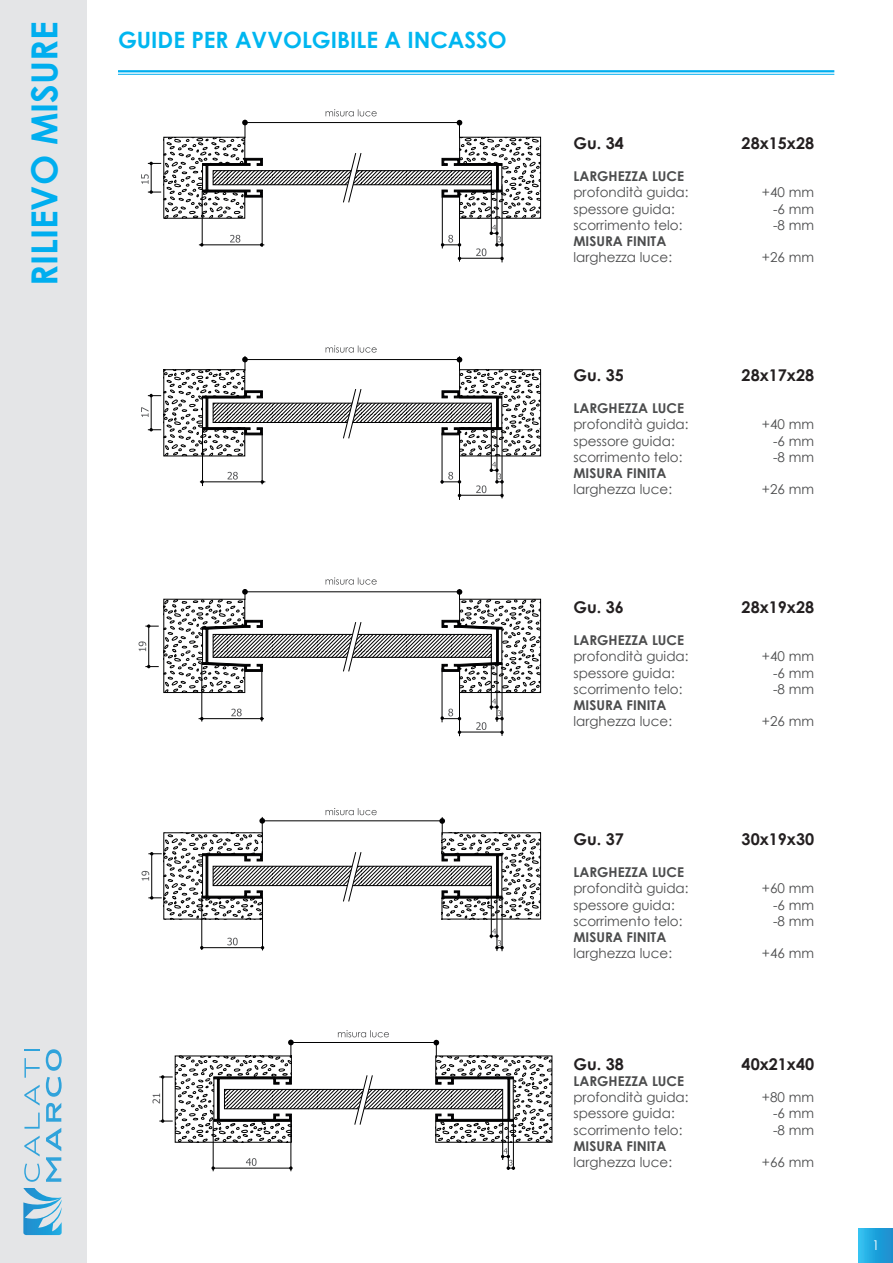
<style>
.page{position:relative;width:893px;height:1263px;background:#fff}
.page>*{position:absolute;margin:0;border:0;box-sizing:border-box;transform-origin:0 0}
.t1{font:700 36px "Century Gothic";color:#00aeef}
.t2{font:700 22.5px "Century Gothic";color:#00b6f0}
.t3{font:700 16.2px "Century Gothic";color:#231f20}
.t4{font:13.5px "Century Gothic";color:#4b4c4d}
.t5{font:700 13.5px "Century Gothic";color:#4b4c4d}
.t6{font:13.5px "Century Gothic";color:#fff}
</style>
<div class="page">
<div style="left:0;top:0;width:86px;height:1263px;background:#e4e5e7"></div>
<svg style="left:23px;top:1188px;width:39px;height:47px"></svg>
<svg style="left:46px;top:1157px;width:15px;height:25px"></svg>
<svg style="left:46px;top:1128px;width:15px;height:23px"></svg>
<svg style="left:46px;top:1103px;width:15px;height:19px"></svg>
<svg style="left:46px;top:1077px;width:16px;height:20px"></svg>
<svg style="left:46px;top:1049px;width:16px;height:22px"></svg>
<svg style="left:24px;top:1163px;width:16px;height:19px"></svg>
<svg style="left:24px;top:1136px;width:16px;height:20px"></svg>
<svg style="left:24px;top:1112px;width:16px;height:17px"></svg>
<svg style="left:24px;top:1085px;width:16px;height:20px"></svg>
<svg style="left:24px;top:1058px;width:16px;height:20px"></svg>
<svg style="left:24px;top:1049px;width:16px;height:2px"></svg>
<hr style="left:118px;top:70px;width:716px;height:2px;background:#00aeef">
<hr style="left:118px;top:74px;width:716px;height:1px;background:#00aeef">
<hr style="left:459px;top:258px;width:43px;height:1px;background:#000001">
<hr style="left:202px;top:191px;width:1px;height:54px;background:#000001">
<hr style="left:199px;top:244px;width:65px;height:1px;background:#000001">
<svg style="left:230px;top:235px;width:10px;height:8px"></svg>
<hr style="left:262px;top:196px;width:1px;height:51px;background:#000001">
<hr style="left:442px;top:197px;width:1px;height:51px;background:#000001">
<svg style="left:441px;top:235px;width:20px;height:12px"></svg>
<hr style="left:459px;top:193px;width:1px;height:69px;background:#000001">
<hr style="left:491px;top:180px;width:1px;height:54px;background:#000001">
<hr style="left:502px;top:186px;width:1px;height:76px;background:#000001">
<hr style="left:497px;top:191px;width:1px;height:55px;background:#000001">
<svg style="left:476px;top:225px;width:28px;height:35px"></svg>
<svg style="left:141px;top:109px;width:400px;height:110px"></svg>
<hr style="left:459px;top:495px;width:43px;height:1px;background:#000001">
<hr style="left:202px;top:428px;width:1px;height:58px;background:#000001">
<hr style="left:200px;top:481px;width:65px;height:1px;background:#000001">
<svg style="left:228px;top:472px;width:10px;height:8px"></svg>
<hr style="left:262px;top:433px;width:1px;height:51px;background:#000001">
<hr style="left:442px;top:433px;width:1px;height:51px;background:#000001">
<svg style="left:440px;top:472px;width:21px;height:12px"></svg>
<hr style="left:459px;top:431px;width:1px;height:69px;background:#000001">
<hr style="left:491px;top:421px;width:1px;height:51px;background:#000001">
<hr style="left:502px;top:429px;width:1px;height:69px;background:#000001">
<hr style="left:497px;top:428px;width:1px;height:54px;background:#000001">
<svg style="left:476px;top:462px;width:28px;height:35px"></svg>
<svg style="left:141px;top:345px;width:400px;height:111px"></svg>
<hr style="left:459px;top:732px;width:43px;height:1px;background:#000001">
<hr style="left:201px;top:663px;width:1px;height:58px;background:#000001">
<hr style="left:199px;top:718px;width:65px;height:1px;background:#000001">
<svg style="left:231px;top:709px;width:11px;height:7px"></svg>
<hr style="left:261px;top:671px;width:1px;height:50px;background:#000001">
<hr style="left:442px;top:668px;width:1px;height:54px;background:#000001">
<svg style="left:440px;top:709px;width:21px;height:11px"></svg>
<hr style="left:459px;top:671px;width:1px;height:65px;background:#000001">
<hr style="left:491px;top:655px;width:1px;height:55px;background:#000001">
<hr style="left:502px;top:663px;width:1px;height:73px;background:#000001">
<hr style="left:497px;top:664px;width:1px;height:58px;background:#000001">
<svg style="left:476px;top:699px;width:28px;height:35px"></svg>
<svg style="left:139px;top:577px;width:402px;height:116px"></svg>
<hr style="left:201px;top:895px;width:1px;height:55px;background:#000001">
<hr style="left:201px;top:947px;width:61px;height:1px;background:#000001">
<svg style="left:227px;top:938px;width:11px;height:7px"></svg>
<hr style="left:262px;top:898px;width:1px;height:52px;background:#000001">
<hr style="left:491px;top:884px;width:1px;height:54px;background:#000001">
<hr style="left:502px;top:897px;width:1px;height:54px;background:#000001">
<hr style="left:497px;top:897px;width:1px;height:54px;background:#000001">
<svg style="left:490px;top:928px;width:14px;height:21px"></svg>
<svg style="left:141px;top:808px;width:400px;height:111px"></svg>
<hr style="left:213px;top:1120px;width:1px;height:51px;background:#000001">
<hr style="left:213px;top:1168px;width:78px;height:1px;background:#000001">
<svg style="left:246px;top:1158px;width:11px;height:8px"></svg>
<hr style="left:291px;top:1120px;width:1px;height:51px;background:#000001">
<hr style="left:502px;top:1109px;width:1px;height:51px;background:#000001">
<hr style="left:513px;top:1119px;width:1px;height:51px;background:#000001">
<hr style="left:508px;top:1119px;width:1px;height:51px;background:#000001">
<svg style="left:501px;top:1148px;width:14px;height:22px"></svg>
<svg style="left:152px;top:1030px;width:400px;height:112px"></svg>
<div style="left:859px;top:1229px;width:34px;height:34px;background:linear-gradient(to right,#2cbeee,#188bcd)"></div>
<h1 class="t1" style="left:17px;top:286px;width:266px;rotate:-90deg">RILIEVO MISURE</h1>
<h2 class="t2" style="left:118px;top:22px;width:390px">GUIDE PER AVVOLGIBILE A INCASSO</h2>
<p class="t3" style="left:573px;top:131px;width:52px">Gu. 34</p>
<p class="t3" style="left:742px;top:131px;width:74px">28x15x28</p>
<p class="t5" style="left:573px;top:166px;width:112px">LARGHEZZA LUCE</p>
<p class="t4" style="left:573px;top:183px;width:117px">profondità guida:</p>
<p class="t4" style="left:762px;top:183px;width:54px">+40 mm</p>
<p class="t4" style="left:573px;top:199px;width:103px">spessore guida:</p>
<p class="t4" style="left:773px;top:199px;width:43px">-6 mm</p>
<p class="t4" style="left:573px;top:215px;width:111px">scorrimento telo:</p>
<p class="t4" style="left:773px;top:215px;width:43px">-8 mm</p>
<p class="t5" style="left:573px;top:231px;width:94px">MISURA FINITA</p>
<p class="t4" style="left:573px;top:248px;width:100px">larghezza luce:</p>
<p class="t4" style="left:762px;top:248px;width:54px">+26 mm</p>
<p class="t3" style="left:573px;top:363px;width:52px">Gu. 35</p>
<p class="t3" style="left:742px;top:363px;width:74px">28x17x28</p>
<p class="t5" style="left:573px;top:398px;width:112px">LARGHEZZA LUCE</p>
<p class="t4" style="left:573px;top:415px;width:117px">profondità guida:</p>
<p class="t4" style="left:762px;top:415px;width:54px">+40 mm</p>
<p class="t4" style="left:573px;top:431px;width:103px">spessore guida:</p>
<p class="t4" style="left:773px;top:431px;width:43px">-6 mm</p>
<p class="t4" style="left:573px;top:447px;width:111px">scorrimento telo:</p>
<p class="t4" style="left:773px;top:447px;width:43px">-8 mm</p>
<p class="t5" style="left:573px;top:463px;width:94px">MISURA FINITA</p>
<p class="t4" style="left:573px;top:480px;width:100px">larghezza luce:</p>
<p class="t4" style="left:762px;top:480px;width:54px">+26 mm</p>
<p class="t3" style="left:573px;top:594px;width:52px">Gu. 36</p>
<p class="t3" style="left:742px;top:594px;width:74px">28x19x28</p>
<p class="t5" style="left:573px;top:630px;width:112px">LARGHEZZA LUCE</p>
<p class="t4" style="left:573px;top:647px;width:117px">profondità guida:</p>
<p class="t4" style="left:762px;top:647px;width:54px">+40 mm</p>
<p class="t4" style="left:573px;top:663px;width:103px">spessore guida:</p>
<p class="t4" style="left:773px;top:663px;width:43px">-6 mm</p>
<p class="t4" style="left:573px;top:679px;width:111px">scorrimento telo:</p>
<p class="t4" style="left:773px;top:679px;width:43px">-8 mm</p>
<p class="t5" style="left:573px;top:695px;width:94px">MISURA FINITA</p>
<p class="t4" style="left:573px;top:712px;width:100px">larghezza luce:</p>
<p class="t4" style="left:762px;top:712px;width:54px">+26 mm</p>
<p class="t3" style="left:573px;top:826px;width:52px">Gu. 37</p>
<p class="t3" style="left:742px;top:826px;width:74px">30x19x30</p>
<p class="t5" style="left:573px;top:862px;width:112px">LARGHEZZA LUCE</p>
<p class="t4" style="left:573px;top:879px;width:117px">profondità guida:</p>
<p class="t4" style="left:762px;top:879px;width:54px">+60 mm</p>
<p class="t4" style="left:573px;top:895px;width:103px">spessore guida:</p>
<p class="t4" style="left:773px;top:895px;width:43px">-6 mm</p>
<p class="t4" style="left:573px;top:911px;width:111px">scorrimento telo:</p>
<p class="t4" style="left:773px;top:911px;width:43px">-8 mm</p>
<p class="t5" style="left:573px;top:927px;width:94px">MISURA FINITA</p>
<p class="t4" style="left:573px;top:944px;width:100px">larghezza luce:</p>
<p class="t4" style="left:762px;top:944px;width:54px">+46 mm</p>
<p class="t3" style="left:573px;top:1051px;width:52px">Gu. 38</p>
<p class="t3" style="left:742px;top:1051px;width:74px">40x21x40</p>
<p class="t5" style="left:573px;top:1071px;width:112px">LARGHEZZA LUCE</p>
<p class="t4" style="left:573px;top:1088px;width:117px">profondità guida:</p>
<p class="t4" style="left:762px;top:1088px;width:54px">+80 mm</p>
<p class="t4" style="left:573px;top:1104px;width:103px">spessore guida:</p>
<p class="t4" style="left:773px;top:1104px;width:43px">-6 mm</p>
<p class="t4" style="left:573px;top:1120px;width:111px">scorrimento telo:</p>
<p class="t4" style="left:773px;top:1120px;width:43px">-8 mm</p>
<p class="t5" style="left:573px;top:1136px;width:94px">MISURA FINITA</p>
<p class="t4" style="left:573px;top:1153px;width:100px">larghezza luce:</p>
<p class="t4" style="left:762px;top:1153px;width:54px">+66 mm</p>
<p class="t6" style="left:872px;top:1236px;width:9px">1</p>
</div>
